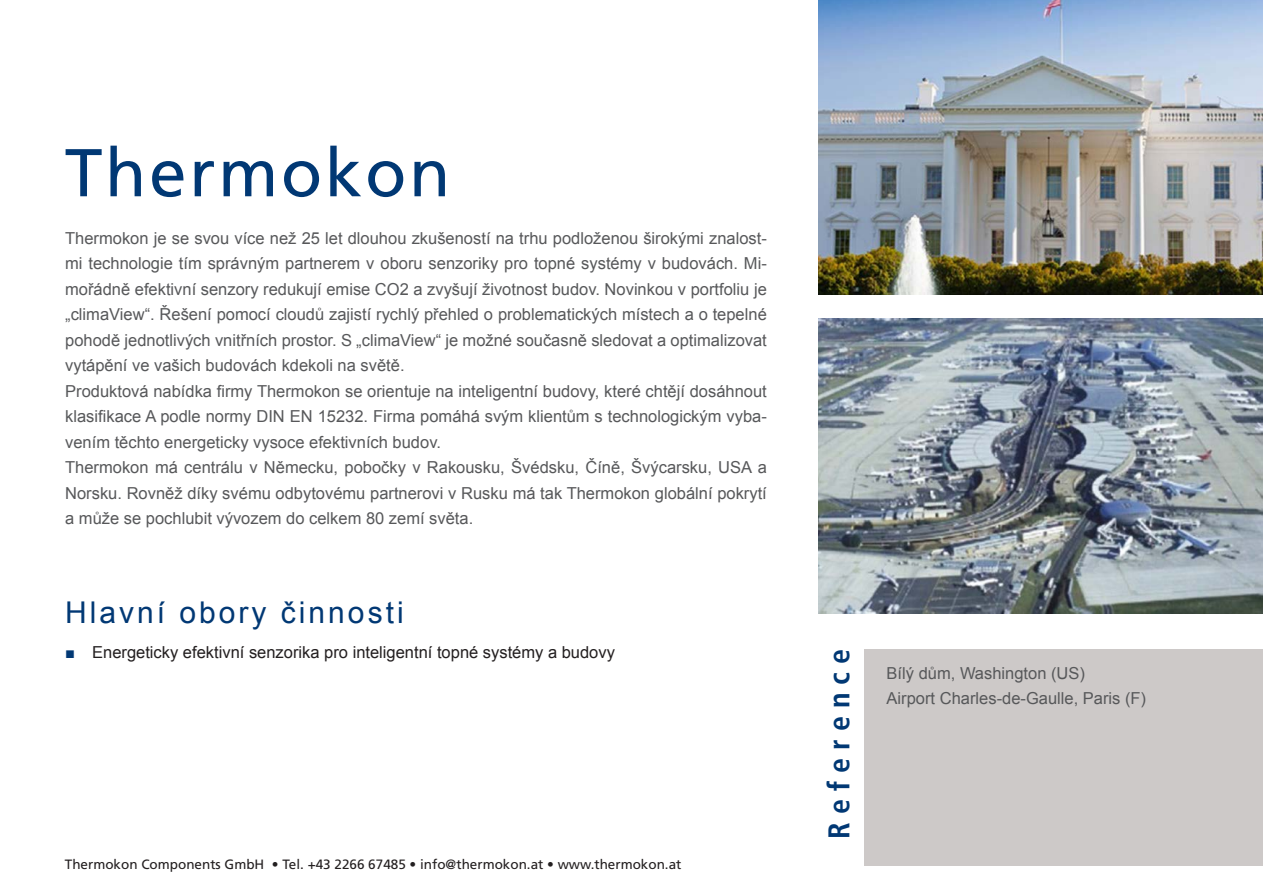
<style>
.page{position:relative;width:1263px;height:893px;background:#fff}
.page>*{position:absolute;margin:0;border:0;box-sizing:border-box;transform-origin:0 0}
.t1{font:67.5px "Frutiger";letter-spacing:.04em;color:#013874}
.t2{font:30px "Arial";letter-spacing:.1em;color:#013874}
.t3{font:700 condensed 30px "Frutiger";letter-spacing:.27em;color:#013874}
.t4{font:16.5px/25.5px "Arial";color:#57585a}
.t5{font:16.5px "Arial";color:#231f20}
.t6{font:13.5px "Frutiger";color:#231f20}
.s1{color:#013874}
</style>
<div class="page">
<div style="left:864px;top:649px;width:399px;height:217px;background:#cdc9c8"></div>
<img style="left:819px;top:0;width:444px;height:294px">
<img style="left:819px;top:319px;width:443px;height:294px">
<h1 class="t1" style="left:65px;top:133px;width:387px">Thermokon</h1>
<p class="t4" style="left:65px;top:225px;width:703px">Thermokon je se svou více než 25 let dlouhou zkušeností na trhu podloženou širokými znalost&shy;mi technologie tím správným partnerem v oboru senzoriky pro topné systémy v budovách. Mi&shy;mořádně efektivní senzory redukují emise CO2 a zvyšují životnost budov. Novinkou v portfoliu je „climaView“. Řešení pomocí cloudů zajistí rychlý přehled o problematických místech a o tepelné pohodě jednotlivých vnitřních prostor. S „climaView“ je možné současně sledovat a optimalizovat vytápění ve vašich budovách kdekoli na světě.<br>Produktová nabídka firmy Thermokon se orientuje na inteligentní budovy, které chtějí dosáhnout klasifikace A podle normy DIN EN 15232. Firma pomáhá svým klientům s technologickým vyba&shy;vením těchto energeticky vysoce efektivních budov.<br>Thermokon má centrálu v Německu, pobočky v Rakousku, Švédsku, Číně, Švýcarsku, USA a Norsku. Rovněž díky svému odbytovému partnerovi v Rusku má tak Thermokon globální pokrytí a může se pochlubit vývozem do celkem 80 zemí světa.</p>
<h2 class="t2" style="left:65px;top:591px;width:340px">Hlavní obory činnosti</h2>
<p class="t5" style="left:65px;top:641px;width:551px"><span class="s1">■</span> Energeticky efektivní senzorika pro inteligentní topné systémy a budovy</p>
<p class="t6" style="left:65px;top:856px;width:618px">Thermokon Components GmbH • Tel. +43 2266 67485 • info@thermokon.at • www.thermokon.at</p>
<h2 class="t3" style="left:821px;top:839px;width:192px;rotate:-90deg">Reference</h2>
<p class="t4" style="left:887px;top:660px;width:261px">Bílý dům, Washington (US)<br>Airport Charles-de-Gaulle, Paris (F)</p>
</div>
